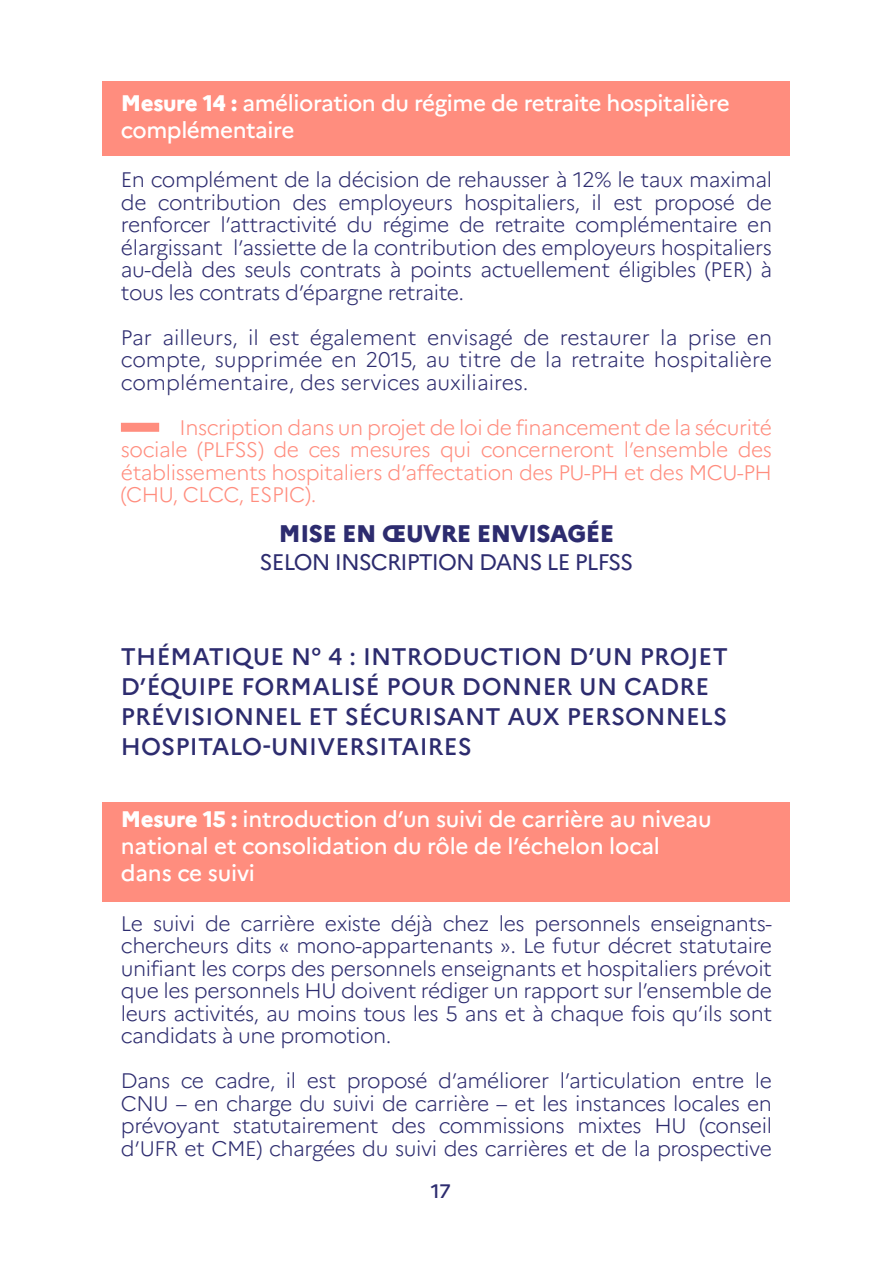
<style>
.page{position:relative;width:893px;height:1263px;background:#fff}
.page>*{position:absolute;margin:0;border:0;box-sizing:border-box;transform-origin:0 0}
.t1{font:500 24px/30px "Marianne";letter-spacing:.01em;color:#2d2c6f}
.t2{font:800 24px "Marianne";letter-spacing:-.02em;color:#2d2c6f}
.t3{font:500 22.5px/27px "Marianne";letter-spacing:-.01em;color:#fff}
.t4{font:22.5px "Marianne";letter-spacing:-.04em;color:#2d2c6f}
.t5{font:300 21px/22.5px "Marianne";letter-spacing:-.02em;color:#2d2c6f;text-align:justify}
.t6{font:300 21px/22.5px "Marianne";letter-spacing:-.02em;color:#ff8d7e;text-align:justify}
.t7{font:500 19.5px "Marianne";color:#2d2c6f}
.s1{font-weight:800}
</style>
<div class="page">
<div style="left:103px;top:82px;width:687px;height:74px;background:#ff8d7e"></div>
<div style="left:121px;top:423px;width:38px;height:9px;background:#ff8d7e"></div>
<div style="left:103px;top:801px;width:687px;height:100px;background:#ff8d7e"></div>
<p class="t3" style="left:121px;top:89px;width:610px"><span class="s1">Mesure 14 :</span> amélioration du régime de retraite hospitalière complémentaire</p>
<p class="t5" style="left:121px;top:169px;width:653px">En complément de la décision de rehausser à 12% le taux maximal de contribution des employeurs hospitaliers, il est proposé de renforcer l’attractivité du régime de retraite complémentaire en élargissant l’assiette de la contribution des employeurs hospitaliers au-delà des seuls contrats à points actuellement éligibles (PER) à tous les contrats d’épargne retraite.</p>
<p class="t5" style="left:121px;top:326px;width:653px">Par ailleurs, il est également envisagé de restaurer la prise en compte, supprimée en 2015, au titre de la retraite hospitalière complémentaire, des services auxiliaires.</p>
<p class="t6" style="left:121px;top:416px;width:653px;text-indent:59px">Inscription dans un projet de loi de financement de la sécurité sociale (PLFSS) de ces mesures qui concerneront l’ensemble des établissements hospitaliers d’affectation des PU-PH et des MCU-PH (CHU, CLCC, ESPIC).</p>
<p class="t2" style="left:279px;top:518px;width:337px">MISE EN ŒUVRE ENVISAGÉE</p>
<p class="t4" style="left:260px;top:548px;width:375px">SELON INSCRIPTION DANS LE PLFSS</p>
<p class="t1" style="left:121px;top:642px;width:608px">THÉMATIQUE N° 4 : INTRODUCTION D’UN PROJET D’ÉQUIPE FORMALISÉ POUR DONNER UN CADRE PRÉVISIONNEL ET SÉCURISANT AUX PERSONNELS HOSPITALO-UNIVERSITAIRES</p>
<p class="t3" style="left:121px;top:806px;width:592px"><span class="s1">Mesure 15 :</span> introduction d’un suivi de carrière au niveau national et consolidation du rôle de l’échelon local dans ce suivi</p>
<p class="t5" style="left:121px;top:912px;width:653px">Le suivi de carrière existe déjà chez les personnels enseignants&shy;chercheurs dits « mono-appartenants ». Le futur décret statutaire unifiant les corps des personnels enseignants et hospitaliers prévoit que les personnels HU doivent rédiger un rapport sur l’ensemble de leurs activités, au moins tous les 5 ans et à chaque fois qu’ils sont candidats à une promotion.</p>
<p class="t5" style="left:121px;top:1070px;width:653px">Dans ce cadre, il est proposé d’améliorer l’articulation entre le CNU – en charge du suivi de carrière – et les instances locales en prévoyant statutairement des commissions mixtes HU (conseil d’UFR et CME) chargées du suivi des carrières et de la prospective</p>
<p class="t7" style="left:431px;top:1179px;width:21px">17</p>
</div>
